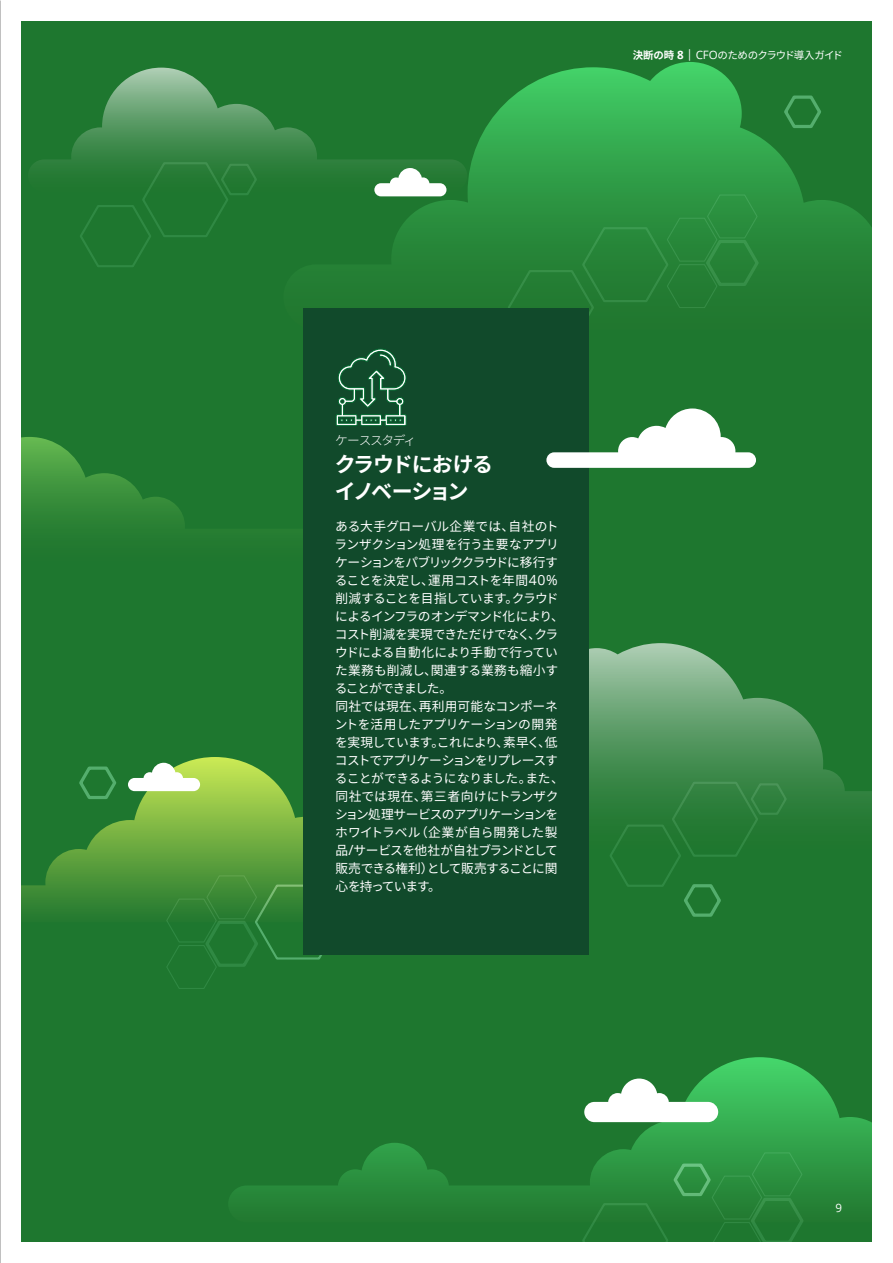
<style>
.page{position:relative;width:893px;height:1263px;background:#fff}
.page>*{position:absolute;margin:0;border:0;box-sizing:border-box;transform-origin:0 0}
.t1{font:700 21px/27px "Noto Sans JP";letter-spacing:-.075em;color:#fff}
.t2{font:12.75px/18px "Noto Sans JP";letter-spacing:-.035em;color:#fff}
.t3{font:300 12.75px "Noto Sans JP";letter-spacing:-.105em;color:#fff}
.t4{font:11.55px "Open Sans";color:#fff}
.t5{font:10.5px "Noto Sans JP";letter-spacing:-.075em;color:#fff}
.s1{font-weight:700}
.s2{font-family:"Open Sans";font-weight:700;font-size:11.55px}
.s3{font-family:"Open Sans";font-size:11.55px}
.s4{font-family:"Open Sans";font-size:14.1px}
</style>
<div class="page">
<div style="left:21px;top:21px;width:851px;height:1221px;background:#1e772f"></div>
<svg style="left:303px;top:62px;width:569px;height:268px"></svg>
<svg style="left:21px;top:757px;width:283px;height:157px"></svg>
<svg style="left:229px;top:1057px;width:643px;height:164px"></svg>
<svg style="left:21px;top:437px;width:283px;height:124px"></svg>
<svg style="left:30px;top:68px;width:437px;height:124px"></svg>
<svg style="left:589px;top:643px;width:283px;height:169px"></svg>
<svg style="left:784px;top:96px;width:37px;height:32px"></svg>
<svg style="left:79px;top:766px;width:37px;height:33px"></svg>
<svg style="left:80px;top:162px;width:177px;height:105px"></svg>
<svg style="left:609px;top:782px;width:178px;height:135px"></svg>
<svg style="left:674px;top:1152px;width:129px;height:90px"></svg>
<svg style="left:166px;top:875px;width:156px;height:114px"></svg>
<svg style="left:582px;top:1203px;width:86px;height:39px"></svg>
<svg style="left:508px;top:194px;width:251px;height:136px"></svg>
<div style="left:304px;top:308px;width:285px;height:647px;background:#114a2b"></div>
<svg style="left:336px;top:348px;width:71px;height:78px"></svg>
<svg style="left:584px;top:1078px;width:134px;height:44px"></svg>
<svg style="left:546px;top:408px;width:210px;height:60px"></svg>
<svg style="left:374px;top:168px;width:72px;height:28px"></svg>
<svg style="left:128px;top:763px;width:72px;height:28px"></svg>
<p class="t5" style="left:633px;top:50px;width:212px"><span class="s1">決断の時</span> <span class="s2">8</span> <span class="s3">| CFO</span>のためのクラウド導入ガイド</p>
<p class="t3" style="left:335px;top:434px;width:83px">ケーススタディ</p>
<h1 class="t1" style="left:335px;top:452px;width:160px">クラウドにおけるイノベーション</h1>
<p class="t2" style="left:334px;top:518px;width:231px">ある大手グローバル企業では、自社のトランザクション処理を行う主要なアプリケーションをパブリッククラウドに移行することを決定し、運用コストを年間<span class="s4">40%</span>削減することを目指しています。クラウドによるインフラのオンデマンド化により、コスト削減を実現できただけでなく、クラウドによる自動化により手動で行っていた業務も削減し、関連する業務も縮小することができました。<br>同社では現在、再利用可能なコンポーネントを活用したアプリケーションの開発を実現しています。これにより、素早く、低コストでアプリケーションをリプレースすることができるようになりました。また、同社では現在、第三者向けにトランザクション処理サービスのアプリケーションをホワイトラベル（企業が自ら開発した製品<span class="s4">/</span>サービスを他社が自社ブランドとして販売できる権利）として販売することに関心を持っています。</p>
<p class="t4" style="left:835px;top:1200px;width:8px">9</p>
</div>
